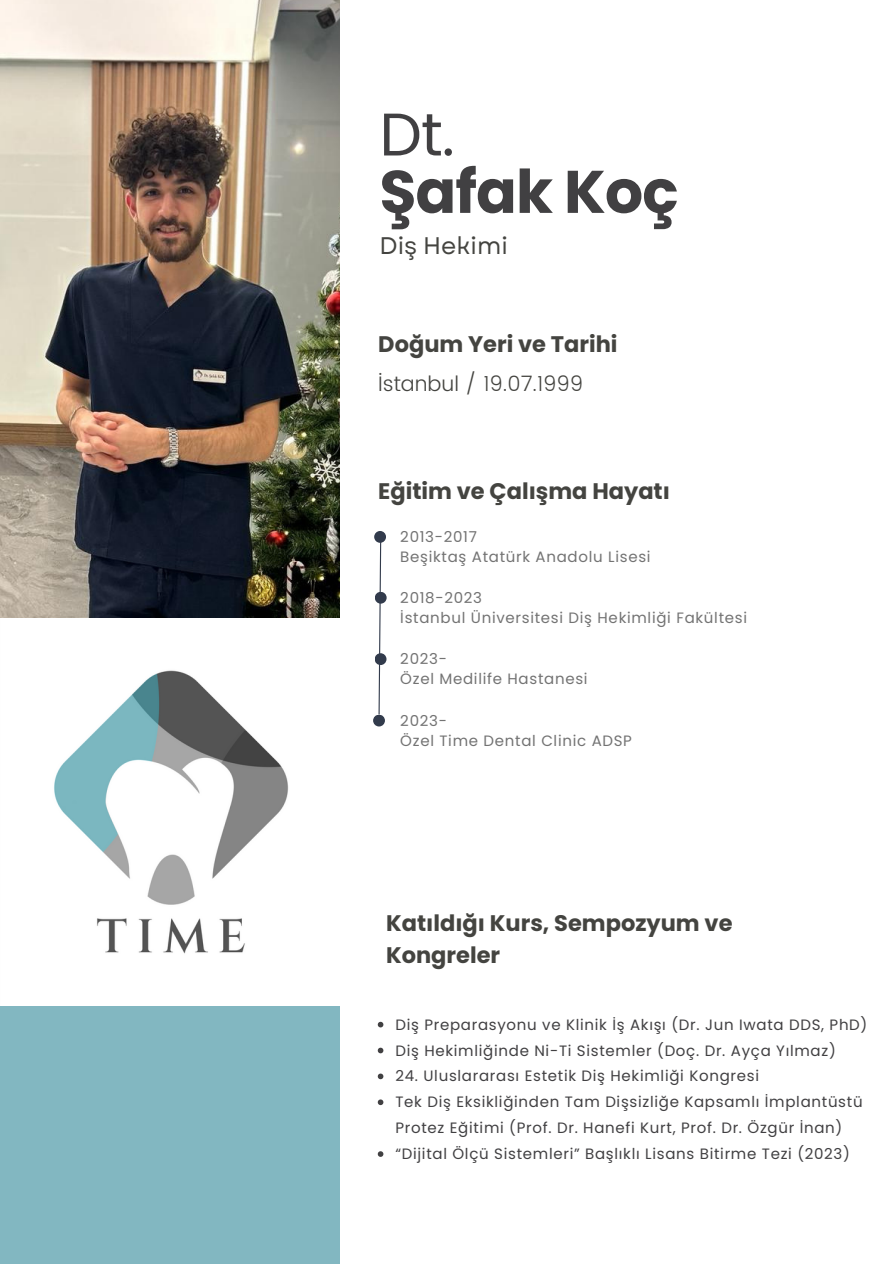
<style>
.page{position:relative;width:894px;height:1264px;background:#fff}
.page>*{position:absolute;margin:0;border:0;box-sizing:border-box;transform-origin:0 0}
.t1{font:700 60px/57.3px "Poppins";letter-spacing:-.015em;color:#414042}
.t2{font:24px "Garet";color:#444440}
.t3{font:700 22.5px/31.5px "Poppins";color:#444440}
.t4{font:300 21px "Poppins";color:#444440}
.t5{font:15px/25.8px "Poppins";letter-spacing:.045em;color:#414042}
.t6{font:15px "Poppins";letter-spacing:.045em;color:#737373}
.s1{font-weight:400}
</style>
<div class="page">
<div style="left:0;top:0;width:339px;height:1263px;background:#82b7c1"></div>
<svg style="left:378px;top:543px;width:4px;height:171px"></svg>
<div style="left:374px;top:531px;width:12px;height:12px;background:#323b4c;border-radius:50%"></div>
<div style="left:374px;top:653px;width:12px;height:12px;background:#323b4c;border-radius:50%"></div>
<img style="left:0;top:618px;width:339px;height:387px">
<div style="left:374px;top:592px;width:12px;height:11px;background:#323b4c;border-radius:50%"></div>
<div style="left:373px;top:714px;width:12px;height:12px;background:#323b4c;border-radius:50%"></div>
<img style="left:0;top:0;width:339px;height:618px">
<svg style="left:377px;top:1021px;width:6px;height:6px"></svg>
<svg style="left:377px;top:1047px;width:6px;height:6px"></svg>
<svg style="left:377px;top:1073px;width:6px;height:6px"></svg>
<svg style="left:377px;top:1099px;width:6px;height:6px"></svg>
<svg style="left:377px;top:1151px;width:6px;height:5px"></svg>
<p class="t1" style="left:379px;top:106px;width:300px"><span class="s1">Dt.<br></span>Şafak Koç</p>
<p class="t2" style="left:379px;top:228px;width:130px">Diş Hekimi</p>
<p class="t3" style="left:378px;top:328px;width:241px">Doğum Yeri ve Tarihi</p>
<h1 class="t4" style="left:378px;top:371px;width:206px">İstanbul / 19.07.1999</h1>
<h3 class="t3" style="left:378px;top:475px;width:293px">Eğitim ve Çalışma Hayatı</h3>
<h2 class="t6" style="left:400px;top:526px;width:78px">2013-2017</h2>
<p class="t6" style="left:400px;top:546px;width:252px">Beşiktaş Atatürk Anadolu Lisesi</p>
<h2 class="t6" style="left:400px;top:587px;width:83px">2018-2023</h2>
<h4 class="t6" style="left:400px;top:607px;width:348px">İstanbul Üniversitesi Diş Hekimliği Fakültesi</h4>
<p class="t6" style="left:400px;top:648px;width:48px">2023-</p>
<p class="t6" style="left:400px;top:668px;width:189px">Özel Medilife Hastanesi</p>
<p class="t6" style="left:400px;top:710px;width:48px">2023-</p>
<p class="t6" style="left:400px;top:730px;width:233px">Özel Time Dental Clinic ADSP</p>
<h2 class="t3" style="left:386px;top:907px;width:348px">Katıldığı Kurs, Sempozyum ve<br>Kongreler</h2>
<p class="t5" style="left:395px;top:1011px;width:473px">Diş Preparasyonu ve Klinik İş Akışı (Dr. Jun Iwata DDS, PhD)</p>
<p class="t5" style="left:395px;top:1037px;width:442px">Diş Hekimliğinde Ni-Ti Sistemler (Doç. Dr. Ayça Yılmaz)</p>
<p class="t5" style="left:395px;top:1063px;width:365px">24. Uluslararası Estetik Diş Hekimliği Kongresi</p>
<p class="t5" style="left:395px;top:1089px;width:468px">Tek Diş Eksikliğinden Tam Dişsizliğe Kapsamlı İmplantüstü<br>Protez Eğitimi (Prof. Dr. Hanefi Kurt, Prof. Dr. Özgür İnan)</p>
<p class="t5" style="left:395px;top:1140px;width:456px">“Dijital Ölçü Sistemleri” Başlıklı Lisans Bitirme Tezi (2023)</p>
</div>
